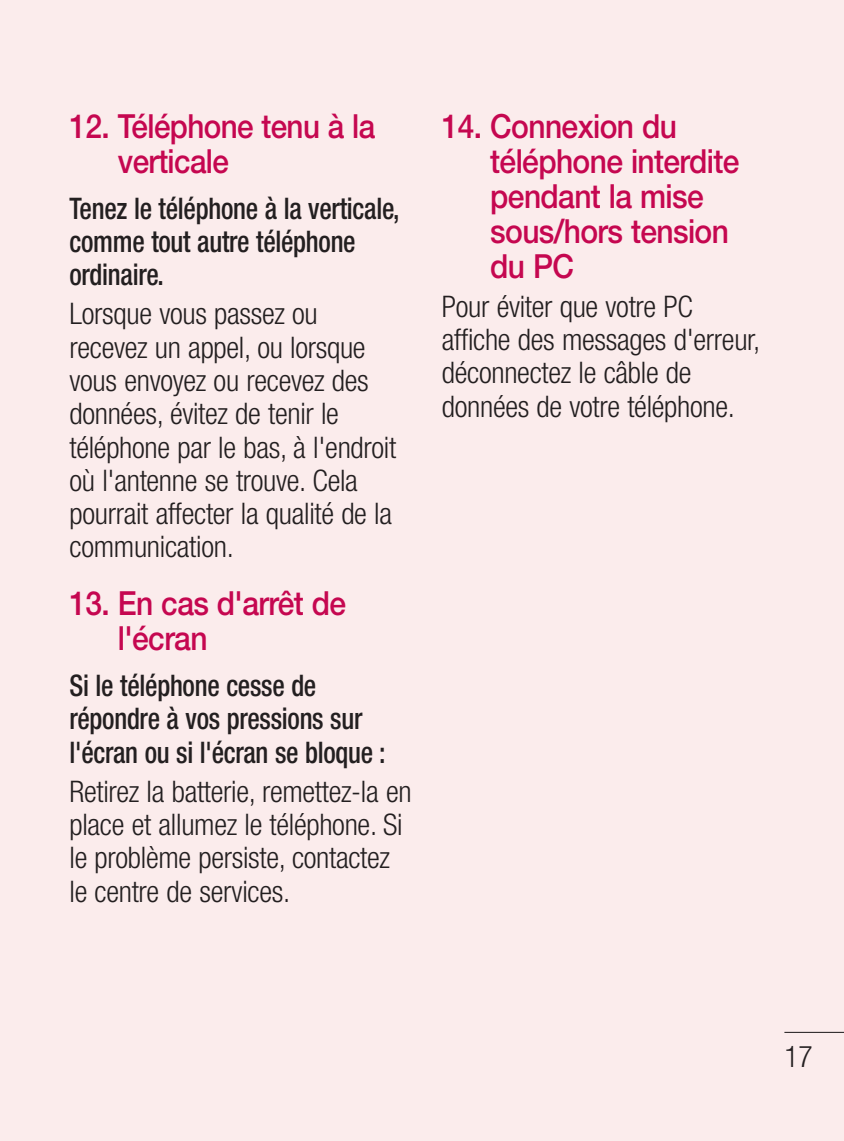
<style>
.page{position:relative;width:844px;height:1141px;background:#fff}
.page>*{position:absolute;margin:0;border:0;box-sizing:border-box;transform-origin:0 0}
.t1{font:500 33.25px/35px "Helvetica Neue LT Pro";letter-spacing:-.02em;color:#c50750;scale:.9 1}
.t2{font:300 condensed 29.75px/33.2px "Helvetica Neue LT Pro";letter-spacing:-.01em;color:#231f20}
.t3{font:500 condensed 29.75px/33.2px "Helvetica Neue LT Pro";letter-spacing:-.01em;color:#231f20;scale:.9 1}
</style>
<div class="page">
<div style="left:0;top:0;width:843px;height:1141px;background:#fbecec"></div>
<hr style="left:784px;top:1032px;width:59px;height:1px;background:#231f20">
<p class="t1" style="left:118px;top:112px;width:287px;text-indent:-48px">12. Téléphone tenu à la verticale</p>
<p class="t3" style="left:69px;top:195px;width:368px">Tenez le téléphone à la verticale, comme tout autre téléphone ordinaire.</p>
<p class="t2" style="left:69px;top:300px;width:328px">Lorsque vous passez ou recevez un appel, ou lorsque vous envoyez ou recevez des données, évitez de tenir le téléphone par le bas, à l'endroit où l'antenne se trouve. Cela pourrait affecter la qualité de la communication.</p>
<p class="t1" style="left:118px;top:589px;width:255px;text-indent:-48px">13. En cas d'arrêt de l'écran</p>
<p class="t3" style="left:69px;top:672px;width:352px">Si le téléphone cesse de répondre à vos pressions sur l'écran ou si l'écran se bloque :</p>
<p class="t2" style="left:69px;top:778px;width:343px">Retirez la batterie, remettez-la en place et allumez le téléphone. Si le problème persiste, contactez le centre de services.</p>
<p class="t1" style="left:490px;top:112px;width:278px;text-indent:-48px">14. Connexion du téléphone interdite pendant la mise sous/hors tension du PC</p>
<p class="t2" style="left:441px;top:293px;width:320px">Pour éviter que votre PC affiche des messages d'erreur, déconnectez le câble de données de votre téléphone.</p>
<p class="t2" style="left:784px;top:1043px;width:30px">17</p>
</div>
